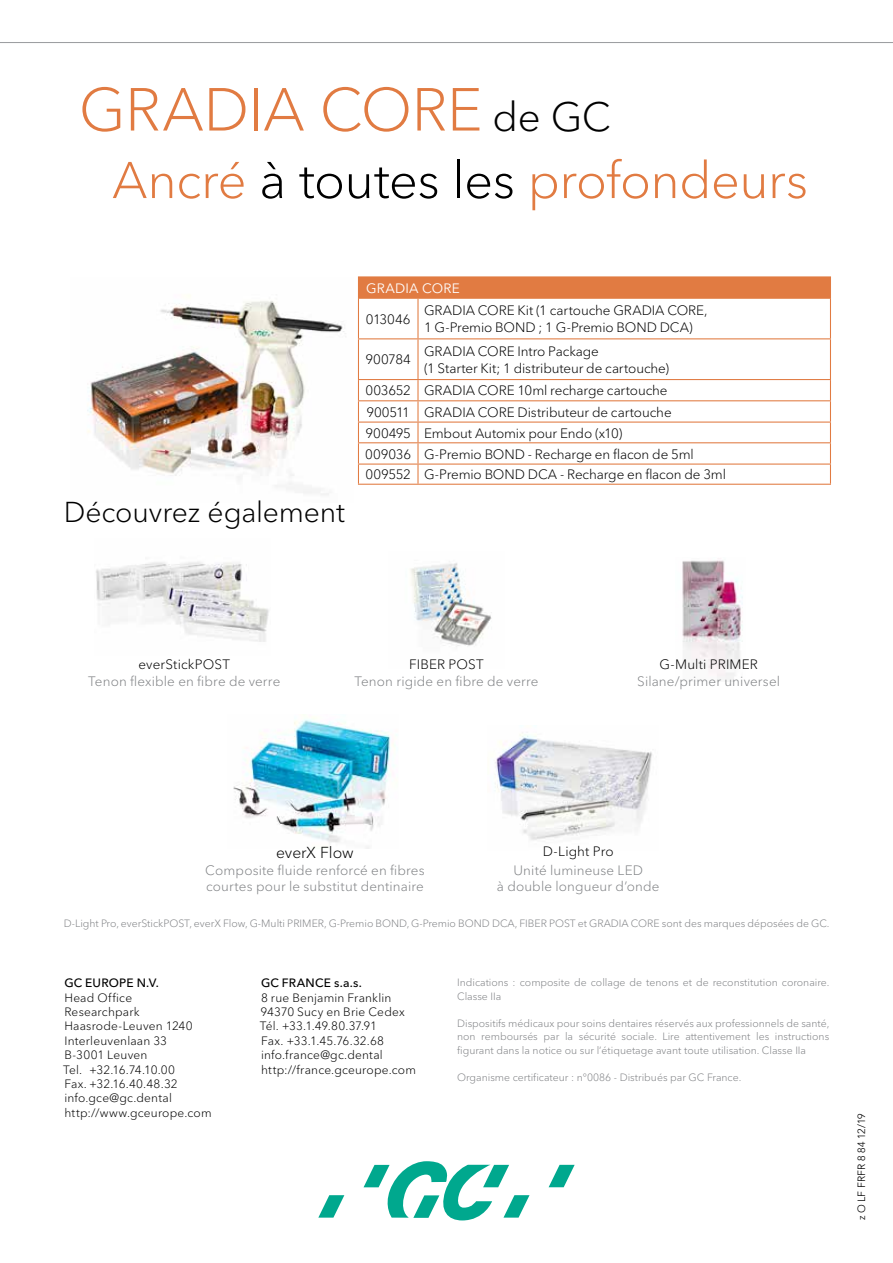
<style>
.page{position:relative;width:893px;height:1263px;background:#fff}
.page>*{position:absolute;margin:0;border:0;box-sizing:border-box;transform-origin:0 0}
.t1{font:300 60px "Avenir Next LT Pro";letter-spacing:-.01em;color:#e17b42}
.t2{font:300 51px "Avenir Next LT Pro";letter-spacing:-.01em;color:#e17b42}
.t3{font:300 28.5px "Avenir Next LT Pro";letter-spacing:-.005em;color:#000}
.t4{font:300 15.75px "Avenir Next LT Pro";color:#000}
.t5{font:300 13.5px/21px "Avenir Next LT Pro";letter-spacing:-.01em;color:#000}
.t6{font:300 13.5px/16.5px "Avenir Next LT Pro";letter-spacing:.01em;color:#808285;text-align:center}
.t7{font:300 13.5px "Avenir Next LT Pro";letter-spacing:.01em;color:#000}
.t8{font:300 13.5px "Avenir Next LT Pro";letter-spacing:.015em;color:#000}
.t9{font:13.5px "Avenir Next LT Pro";letter-spacing:.015em;color:#fff}
.t10{font:300 12px/14.4px "Avenir Next LT Pro";letter-spacing:.015em;color:#000}
.t11{font:500 12px "Avenir Next LT Pro";letter-spacing:.015em;color:#000}
.t12{font:300 10.5px/13.5px "Avenir Next LT Pro";color:#808285}
.t13{font:300 10.5px "Avenir LT Std";color:#000}
.s1{font-size:40.5px;color:#000}
.s2{color:#000}
</style>
<div class="page">
<img style="left:682px;top:560px;width:61px;height:120px">
<img style="left:87px;top:295px;width:259px;height:200px">
<svg style="left:549px;top:1165px;width:26px;height:22px"></svg>
<svg style="left:364px;top:1161px;width:165px;height:59px"></svg>
<svg style="left:318px;top:1195px;width:26px;height:22px"></svg>
<img style="left:410px;top:563px;width:82px;height:84px">
<img style="left:96px;top:562px;width:173px;height:80px">
<img style="left:495px;top:733px;width:157px;height:107px">
<img style="left:233px;top:717px;width:161px;height:131px">
<hr style="left:0;top:42px;width:893px;height:1px;background:#9d9fa2">
<div style="left:358px;top:277px;width:472px;height:21px;background:#e17b42"></div>
<svg style="left:359px;top:339px;width:471px;height:145px"></svg>
<hr style="left:358px;top:276px;width:60px;height:1px;background:#e17b42">
<hr style="left:418px;top:276px;width:413px;height:1px;background:#e17b42">
<svg style="left:830px;top:277px;width:1px;height:21px"></svg>
<hr style="left:358px;top:298px;width:60px;height:1px;background:#e17b42">
<hr style="left:358px;top:299px;width:1px;height:39px;background:#e17b42">
<hr style="left:418px;top:298px;width:413px;height:1px;background:#e17b42">
<hr style="left:417px;top:299px;width:2px;height:39px;background:#e17b42">
<hr style="left:830px;top:299px;width:1px;height:39px;background:#e17b42">
<hr style="left:358px;top:338px;width:60px;height:1px;background:#e17b42">
<hr style="left:358px;top:339px;width:1px;height:40px;background:#e17b42">
<hr style="left:418px;top:338px;width:413px;height:1px;background:#e17b42">
<hr style="left:417px;top:339px;width:2px;height:40px;background:#e17b42">
<hr style="left:830px;top:339px;width:1px;height:40px;background:#e17b42">
<hr style="left:358px;top:379px;width:60px;height:1px;background:#e17b42">
<hr style="left:418px;top:379px;width:413px;height:1px;background:#e17b42">
<hr style="left:417px;top:380px;width:2px;height:20px;background:#e17b42">
<hr style="left:358px;top:400px;width:60px;height:1px;background:#e17b42">
<hr style="left:418px;top:400px;width:413px;height:1px;background:#e17b42">
<hr style="left:417px;top:401px;width:2px;height:21px;background:#e17b42">
<hr style="left:358px;top:422px;width:60px;height:1px;background:#e17b42">
<hr style="left:418px;top:422px;width:413px;height:1px;background:#e17b42">
<svg style="left:417px;top:423px;width:2px;height:19px"></svg>
<hr style="left:358px;top:442px;width:60px;height:1px;background:#e17b42">
<hr style="left:418px;top:442px;width:413px;height:1px;background:#e17b42">
<hr style="left:417px;top:443px;width:2px;height:20px;background:#e17b42">
<hr style="left:358px;top:463px;width:60px;height:2px;background:#e17b42">
<svg style="left:358px;top:380px;width:1px;height:104px"></svg>
<hr style="left:418px;top:463px;width:413px;height:2px;background:#e17b42">
<svg style="left:417px;top:465px;width:2px;height:19px"></svg>
<svg style="left:830px;top:380px;width:1px;height:104px"></svg>
<hr style="left:358px;top:484px;width:60px;height:1px;background:#e17b42">
<hr style="left:418px;top:484px;width:413px;height:1px;background:#e17b42">
<h1 class="t1" style="left:79px;top:74px;width:534px">GRADIA CORE <span class="s1">de GC</span></h1>
<h2 class="t2" style="left:112px;top:150px;width:697px">Ancré <span class="s2">à toutes les</span> profondeurs</h2>
<h3 class="t3" style="left:64px;top:495px;width:283px">Découvrez également</h3>
<p class="t9" style="left:366px;top:280px;width:95px">GRADIA CORE</p>
<p class="t5" style="left:366px;top:308px;width:46px">013046</p>
<p class="t5" style="left:424px;top:302px;width:285px;line-height:16.5px">GRADIA CORE Kit (1 cartouche GRADIA CORE,<br>1 G-Premio BOND ; 1 G-Premio BOND DCA)</p>
<p class="t5" style="left:366px;top:349px;width:47px">900784</p>
<p class="t5" style="left:424px;top:343px;width:247px;line-height:16.5px">GRADIA CORE Intro Package<br>(1 Starter Kit; 1 distributeur de cartouche)</p>
<p class="t5" style="left:365px;top:380px;width:362px">003652 GRADIA CORE 10ml recharge cartouche<br>900511 GRADIA CORE Distributeur de cartouche<br>900495 Embout Automix pour Endo (x10)<br>009036 G-Premio BOND - Recharge en flacon de 5ml 009552 G-Premio BOND DCA - Recharge en flacon de 3ml</p>
<p class="t7" style="left:139px;top:656px;width:93px">everStickPOST</p>
<p class="t6" style="left:88px;top:673px;width:194px">Tenon flexible en fibre de verre</p>
<p class="t7" style="left:409px;top:656px;width:76px">FIBER POST</p>
<p class="t6" style="left:354px;top:673px;width:186px">Tenon rigide en fibre de verre</p>
<p class="t8" style="left:659px;top:656px;width:100px">G-Multi PRIMER</p>
<p class="t6" style="left:637px;top:673px;width:144px">Silane/primer universel</p>
<h3 class="t4" style="left:276px;top:843px;width:79px">everX Flow</h3>
<p class="t6" style="left:205px;top:862px;width:221px;text-align:left">Composite fluide renforcé en fibres courtes pour le substitut dentinaire</p>
<p class="t7" style="left:543px;top:844px;width:72px">D-Light Pro</p>
<p class="t6" style="left:497px;top:862px;width:164px">Unité lumineuse LED<br>à double longueur d’onde</p>
<p class="t12" style="left:64px;top:916px;width:767px">D-Light Pro, everStickPOST, everX Flow, G-Multi PRIMER, G-Premio BOND, G-Premio BOND DCA, FIBER POST et GRADIA CORE sont des marques déposées de GC.</p>
<p class="t11" style="left:64px;top:976px;width:96px">GC EUROPE N.V.</p>
<p class="t10" style="left:63px;top:990px;width:150px">Head Office<br>Researchpark<br>Haasrode-Leuven 1240<br>Interleuvenlaan 33<br>B-3001 Leuven<br>Tel. +32.16.74.10.00<br>Fax. +32.16.40.48.32 info.gce@gc.dental http://www.gceurope.com</p>
<p class="t11" style="left:261px;top:976px;width:102px">GC FRANCE s.a.s.</p>
<p class="t10" style="left:260px;top:990px;width:158px">8 rue Benjamin Franklin<br>94370 Sucy en Brie Cedex<br>Tél. +33.1.49.80.37.91<br>Fax. +33.1.45.76.32.68 info.france@gc.dental http://france.gceurope.com</p>
<p class="t12" style="left:457px;top:976px;width:374px">Indications : composite de collage de tenons et de reconstitution coronaire.<br>Classe IIa</p>
<p class="t12" style="left:457px;top:1016px;width:374px;text-align:justify">Dispositifs médicaux pour soins dentaires réservés aux professionnels de santé, non remboursés par la sécurité sociale. Lire attentivement les instructions figurant dans la notice ou sur l’étiquetage avant toute utilisation. Classe IIa</p>
<p class="t12" style="left:457px;top:1070px;width:286px">Organisme certificateur : n°0086 - Distribués par GC France.</p>
<p class="t13" style="left:855px;top:1220px;width:108px;rotate:-90deg">z O LF FRFR 8 84 12/19</p>
</div>
